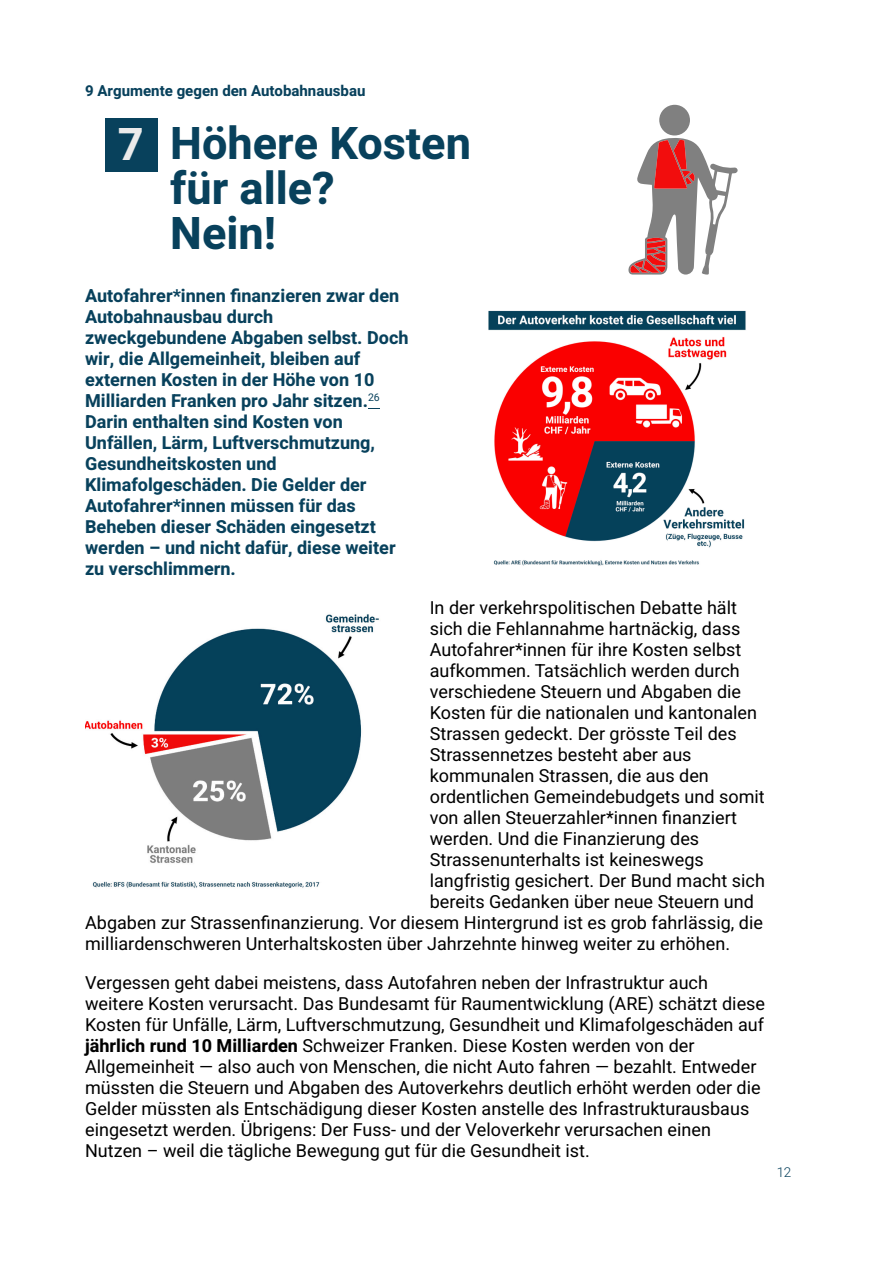
<style>
.page{position:relative;width:894px;height:1263px;background:#fff}
.page>*{position:absolute;margin:0;border:0;box-sizing:border-box;transform-origin:0 0}
.t1{font:700 45px/45px "Heebo";color:#08415c}
.t2{font:700 45px "Heebo";color:#ebebeb}
.t3{font:18px/21px "Heebo";color:#000}
.t4{font:700 18px/21px "Heebo";color:#08415c}
.t5{font:700 15px "Heebo";color:#08415c}
.t6{font:300 13.5px "Heebo";color:#08415c}
.s1{font-weight:700}
</style>
<div class="page">
<div style="left:105px;top:118px;width:52px;height:54px;background:#08415c"></div>
<div style="left:659px;top:105px;width:30px;height:31px;background:#808080;border-radius:50%"></div>
<svg style="left:628px;top:138px;width:109px;height:137px"></svg>
<img style="left:488px;top:310px;width:258px;height:256px">
<img style="left:85px;top:614px;width:294px;height:274px">
<p class="t5" style="left:85px;top:81px;width:282px">9 Argumente gegen den Autobahnausbau</p>
<h1 class="t1" style="left:170px;top:123px;width:302px">Höhere Kosten für alle?<br>Nein!</h1>
<p class="t4" style="left:85px;top:286px;width:325px">Autofahrer*innen finanzieren zwar den Autobahnausbau durch zweckgebundene Abgaben selbst. Doch wir, die Allgemeinheit, bleiben auf externen Kosten in der Höhe von 10<br>Milliarden Franken pro Jahr sitzen.<sup>26<br></sup>Darin enthalten sind Kosten von Unfällen, Lärm, Luftverschmutzung, Gesundheitskosten und Klimafolgeschäden. Die Gelder der Autofahrer*innen müssen für das Beheben dieser Schäden eingesetzt werden – und nicht dafür, diese weiter zu verschlimmern.</p>
<p class="t3" style="left:429px;top:598px;width:309px">In der verkehrspolitischen Debatte hält</p>
<p class="t3" style="left:429px;top:619px;width:312px">sich die Fehlannahme hartnäckig, dass</p>
<p class="t3" style="left:429px;top:640px;width:313px">Autofahrer*innen für ihre Kosten selbst</p>
<p class="t3" style="left:429px;top:661px;width:311px">aufkommen. Tatsächlich werden durch</p>
<p class="t3" style="left:429px;top:682px;width:313px">verschiedene Steuern und Abgaben die</p>
<p class="t3" style="left:429px;top:703px;width:329px">Kosten für die nationalen und kantonalen</p>
<p class="t3" style="left:429px;top:724px;width:308px">Strassen gedeckt. Der grösste Teil des</p>
<p class="t3" style="left:429px;top:745px;width:263px">Strassennetzes besteht aber aus</p>
<p class="t3" style="left:429px;top:766px;width:280px">kommunalen Strassen, die aus den</p>
<p class="t3" style="left:429px;top:787px;width:336px">ordentlichen Gemeindebudgets und somit</p>
<p class="t3" style="left:429px;top:808px;width:309px">von allen Steuerzahler*innen finanziert</p>
<p class="t3" style="left:429px;top:829px;width:271px">werden. Und die Finanzierung des</p>
<p class="t3" style="left:429px;top:850px;width:275px">Strassenunterhalts ist keineswegs</p>
<p class="t3" style="left:429px;top:871px;width:336px">langfristig gesichert. Der Bund macht sich</p>
<p class="t3" style="left:429px;top:892px;width:325px">bereits Gedanken über neue Steuern und</p>
<p class="t3" style="left:85px;top:913px;width:679px">Abgaben zur Strassenfinanzierung. Vor diesem Hintergrund ist es grob fahrlässig, die</p>
<p class="t3" style="left:85px;top:934px;width:646px">milliardenschweren Unterhaltskosten über Jahrzehnte hinweg weiter zu erhöhen.</p>
<p class="t3" style="left:85px;top:973px;width:681px">Vergessen geht dabei meistens, dass Autofahren neben der Infrastruktur auch weitere Kosten verursacht. Das Bundesamt für Raumentwicklung (ARE) schätzt diese Kosten für Unfälle, Lärm, Luftverschmutzung, Gesundheit und Klimafolgeschäden auf <span class="s1">jährlich rund 10 Milliarden</span> Schweizer Franken. Diese Kosten werden von der Allgemeinheit — also auch von Menschen, die nicht Auto fahren — bezahlt. Entweder müssten die Steuern und Abgaben des Autoverkehrs deutlich erhöht werden oder die Gelder müssten als Entschädigung dieser Kosten anstelle des Infrastrukturausbaus eingesetzt werden. Übrigens: Der Fuss- und der Veloverkehr verursachen einen Nutzen – weil die tägliche Bewegung gut für die Gesundheit ist.</p>
<h1 class="t2" style="left:118px;top:113px;width:27px">7</h1>
<p class="t6" style="left:776px;top:1162px;width:16px">12</p>
</div>
